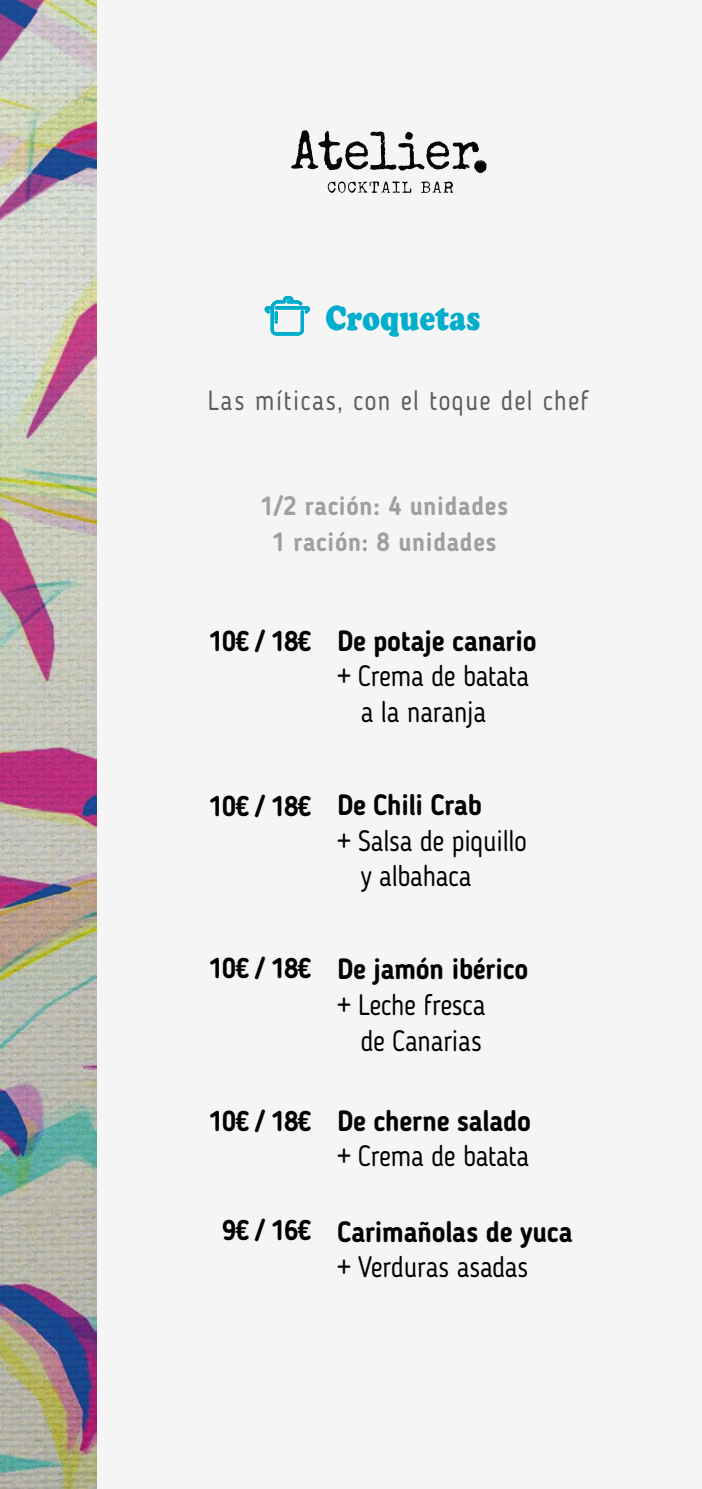
<style>
.page{position:relative;width:702px;height:1489px;background:#fff}
.page>*{position:absolute;margin:0;border:0;box-sizing:border-box;transform-origin:0 0}
.t1{font:900 36px "Cooper";letter-spacing:.015em;color:#00adcc;scale:.81 1}
.t2{font:29.25px/35.5px "Blogger Sans";letter-spacing:-.01em;color:#010101;scale:.91 1}
.t3{font:700 29.25px "Blogger Sans";letter-spacing:-.01em;color:#010101;scale:.91 1}
.t4{font:700 28.25px "Blogger Sans";letter-spacing:-.025em;color:#010101;scale:.91 1}
.t5{font:27.5px "Blogger Sans";letter-spacing:.06em;color:#5b5b5b;scale:.91 1}
.t6{font:700 26.25px/35.8px "Blogger Sans";letter-spacing:.03em;color:#9f9f9f;text-align:center;scale:.91 1}
</style>
<div class="page">
<div style="left:0;top:0;width:702px;height:1488px;background:#efefef"></div>
<svg style="left:264px;top:296px;width:46px;height:40px"></svg>
<svg style="left:291px;top:130px;width:196px;height:44px"></svg>
<svg style="left:328px;top:181px;width:83px;height:12px"></svg>
<svg style="left:421px;top:181px;width:32px;height:12px"></svg>
<img style="left:0;top:0;width:97px;height:1488px">
<p class="t1" style="left:325px;top:297px;width:193px">Croquetas</p>
<p class="t5" style="left:208px;top:384px;width:420px">Las míticas, con el toque del chef</p>
<p class="t6" style="left:260px;top:488px;width:273px">1/2 ración: 4 unidades<br>1 ración: 8 unidades</p>
<p class="t4" style="left:209px;top:624px;width:114px">10€ / 18€</p>
<p class="t3" style="left:337px;top:623px;width:220px">De potaje canario</p>
<p class="t2" style="left:360px;top:658px;width:187px;text-indent:-23px">+ Crema de batata a la naranja</p>
<p class="t4" style="left:209px;top:788px;width:114px">10€ / 18€</p>
<p class="t3" style="left:337px;top:787px;width:160px">De Chili Crab</p>
<p class="t2" style="left:360px;top:822px;width:184px;text-indent:-23px">+ Salsa de piquillo y albahaca</p>
<p class="t4" style="left:209px;top:951px;width:114px">10€ / 18€</p>
<p class="t3" style="left:337px;top:951px;width:211px">De jamón ibérico</p>
<p class="t2" style="left:337px;top:986px;width:164px;text-align:right">+ Leche fresca de Canarias</p>
<p class="t4" style="left:209px;top:1103px;width:114px">10€ / 18€</p>
<p class="t3" style="left:337px;top:1102px;width:214px">De cherne salado</p>
<p class="t2" style="left:337px;top:1138px;width:212px">+ Crema de batata</p>
<p class="t4" style="left:222px;top:1213px;width:100px">9€ / 16€</p>
<p class="t3" style="left:337px;top:1213px;width:260px">Carimañolas de yuca</p>
<p class="t2" style="left:337px;top:1249px;width:211px">+ Verduras asadas</p>
</div>
